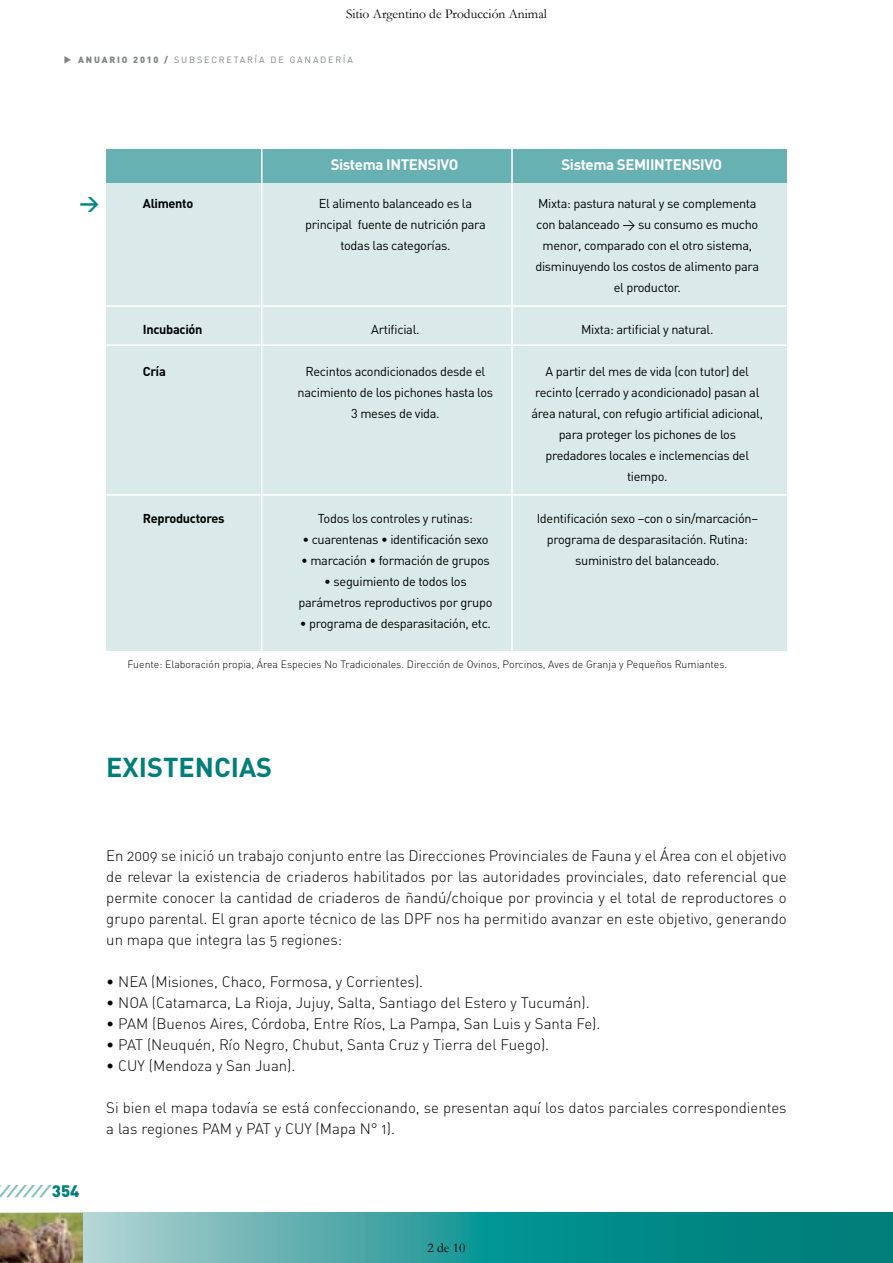
<style>
.page{position:relative;width:893px;height:1263px;background:#fff}
.page>*{position:absolute;margin:0;border:0;box-sizing:border-box;transform-origin:0 0}
.t1{font:700 27px "DIN";color:#007e7a}
.t2{font:700 19.5px "DIN";color:#008885}
.t3{font:italic 900 16.5px "Helvetica Neue";color:#83bdbd}
.t4{font:15px/21px "DIN Light Alternate";color:#000;text-align:justify}
.t5{font:700 15px "DIN";letter-spacing:-.025em;color:#fff}
.t6{font:13.5px "Garamond";color:#000}
.t7{font:12.75px/21px "DIN";letter-spacing:-.025em;color:#000;text-align:center}
.t8{font:700 12.75px "DIN";letter-spacing:-.025em;color:#000}
.t9{font:10.5px "DIN Light Alternate";color:#000}
.t10{font:9px "DIN";letter-spacing:.2em;color:#808285}
.s1{font-weight:900}
.s2{font-family:"DIN";font-style:normal;color:#007e7a}
</style>
<div class="page">
<svg style="left:83px;top:1213px;width:810px;height:50px;background:#349d9c"></svg>
<img style="left:0;top:1213px;width:83px;height:50px">
<div style="left:106px;top:172px;width:681px;height:479px;background:#daeaea"></div>
<div style="left:106px;top:149px;width:681px;height:33px;background:#68b1b2"></div>
<hr style="left:261px;top:147px;width:2px;height:506px;background:#fff">
<hr style="left:511px;top:147px;width:2px;height:514px;background:#fff">
<hr style="left:106px;top:305px;width:681px;height:2px;background:#fff">
<hr style="left:106px;top:344px;width:681px;height:2px;background:#fff">
<hr style="left:106px;top:494px;width:681px;height:2px;background:#fff">
<p class="t6" style="left:346px;top:4px;width:202px">Sitio Argentino de Producción Animal</p>
<p class="t10" style="left:64px;top:54px;width:291px">◆ <span class="s1">ANUARIO 2010 /</span> subsecretaría de ganadería</p>
<h2 class="t2" style="left:79px;top:190px;width:22px">&gt;</h2>
<p class="t5" style="left:331px;top:155px;width:116px">Sistema INTENSIVOS</p>
<p class="t5" style="left:570px;top:155px;width:144px">istema SEM IINTENSIVO</p>
<p class="t8" style="left:143px;top:195px;width:52px">Alimento</p>
<p class="t8" style="left:143px;top:321px;width:61px">Incubación</p>
<p class="t8" style="left:143px;top:363px;width:25px">Cría</p>
<p class="t8" style="left:143px;top:510px;width:83px">Reproductores</p>
<p class="t7" style="left:305px;top:193px;width:182px">El alimento balanceado es la principal fuente de nutrición para todas las categorías.</p>
<p class="t7" style="left:371px;top:319px;width:50px">Artificial.</p>
<p class="t7" style="left:298px;top:361px;width:197px">Recintos acondicionados desde el nacimiento de los pichones hasta los<br>3 meses de vida.</p>
<p class="t7" style="left:318px;top:508px;width:157px">Todos los controles y rutinas:</p>
<p class="t7" style="left:302px;top:529px;width:188px">• cuarentenas • identificación sexo</p>
<p class="t7" style="left:301px;top:550px;width:190px">• marcación • formación de grupos</p>
<p class="t7" style="left:298px;top:571px;width:195px">• seguimiento de todos los parámetros reproductivos por grupo</p>
<p class="t7" style="left:300px;top:613px;width:193px">• programa de desparasitación, etc.</p>
<p class="t7" style="left:535px;top:193px;width:225px">Mixta: pastura natural y se complementa con balanceado &gt; su consumo es mucho menor, comparado con el otro sistema, disminuyendo los costos de alimento para el productor.</p>
<p class="t7" style="left:581px;top:319px;width:134px">Mixta: artificial y natural.</p>
<p class="t7" style="left:532px;top:361px;width:233px">A partir del mes de vida (con tutor) del recinto (cerrado y acondicionado) pasan al área natural, con refugio artificial adicional, para proteger los pichones de los predadores locales e inclemencias del tiempo.</p>
<p class="t7" style="left:537px;top:508px;width:223px">Identificación sexo –con o sin/marcación– programa de desparasitación. Rutina: suministro del balanceado.</p>
<p class="t9" style="left:128px;top:658px;width:601px">Fuente: Elaboración propia, Área Especies No Tradicionales. Dirección de Ovinos, Porcinos, Aves de Granja y Pequeños Rumiantes.</p>
<p class="t3" style="left:-2px;top:1181px;width:83px">////// <span class="s2">3 5 4</span></p>
<h1 class="t1" style="left:106px;top:750px;width:166px">ExistenciaS</h1>
<p class="t4" style="left:106px;top:845px;width:682px">En 2009 se inició un trabajo conjunto entre las Direcciones Provinciales de Fauna y el Área con el objetivo de relevar la existencia de criaderos habilitados por las autoridades provinciales, dato referencial que permite conocer la cantidad de criaderos de ñandú/choique por provincia y el total de reproductores o grupo parental. El gran aporte técnico de las DPF nos ha permitido avanzar en este objetivo, generando un mapa que integra las 5 regiones:</p>
<p class="t4" style="left:106px;top:971px;width:318px">• NEA (M isiones, Chaco, Formosa, y Corrientes).</p>
<p class="t4" style="left:106px;top:992px;width:485px">• N OA (Catamarca, La Rioja, J ujuy, Salta, Santiago del Estero y Tucumán).</p>
<p class="t4" style="left:106px;top:1013px;width:496px">• PAM (Buenos Aires, Córdoba, Entre Ríos, La Pampa, San Luis y Santa Fe).</p>
<p class="t4" style="left:106px;top:1034px;width:444px">• PAT (Neuquén, Río Negro, Chubut, Santa Cruz y Tierra del Fuego).</p>
<p class="t4" style="left:106px;top:1055px;width:16px">• CUY</p>
<p class="t4" style="left:149px;top:1055px;width:148px">(Mendoza y San Juan).</p>
<p class="t4" style="left:106px;top:1097px;width:682px">Si bien el mapa todavía se está confeccionando, se presentan aquí los datos parciales correspondientes a las regiones PAM y PAT y CUY</p>
<p class="t4" style="left:316px;top:1118px;width:81px">(Mapa N° 1).</p>
<p class="t6" style="left:427px;top:1238px;width:40px">2 de 10</p>
</div>
